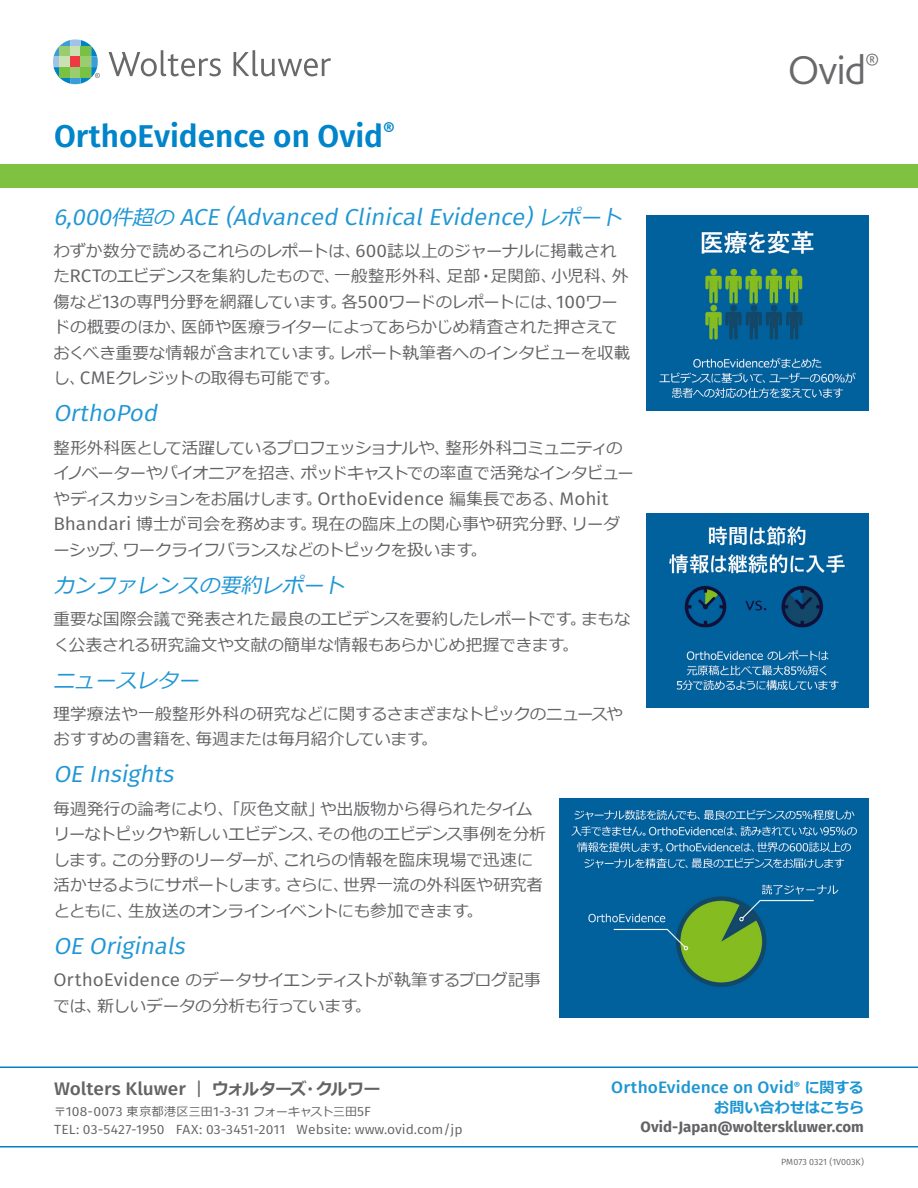
<style>
.page{position:relative;width:918px;height:1188px;background:#fff}
.page>*{position:absolute;margin:0;border:0;box-sizing:border-box;transform-origin:0 0}
.t1{font:300 42.3px "Bliss 2";color:#69696c}
.t2{font:600 31.5px "Fira Sans";color:#0084ca}
.t3{font:italic 23.1px "Fira Sans";color:#2097d4;scale:1.05 1}
.t4{font:italic 21px "Meiryo";color:#2097d4}
.t5{font:500 18.15px "Fira Sans";color:#636366;scale:1.05 1}
.t6{font:16.5px/25.5px "Meiryo";letter-spacing:-.005em;color:#636366}
.t7{font:500 16.5px "Fira Sans";letter-spacing:.005em;color:#1e96d2;scale:1.05 1}
.t8{font:700 15px "Fira Sans";letter-spacing:.005em;color:#636366}
.t9{font:700 15px "Meiryo";color:#1e96d2}
.t10{font:13.2px "Fira Sans";letter-spacing:.01em;color:#636366;scale:1.05 1}
.t11{font:12px "Meiryo";letter-spacing:.005em;color:#636366}
.t12{font:9px "Fira Sans";color:#69696c}
.s1{font-family:"Meiryo";font-size:21px}
.s2{font-family:"Fira Sans";font-size:18.15px}
.s3{font-family:"Meiryo";font-weight:700;font-size:16.5px}
.s4{font-family:"Fira Sans";font-size:13.2px}
.s5{font-family:"Meiryo";font-weight:700;font-size:15px}
</style>
<div class="page">
<div style="left:0;top:164px;width:918px;height:24px;background:#7fc241"></div>
<svg style="left:53px;top:39px;width:47px;height:45px"></svg>
<svg style="left:109px;top:50px;width:112px;height:26px"></svg>
<svg style="left:234px;top:50px;width:97px;height:26px"></svg>
<img style="left:646px;top:216px;width:222px;height:194px">
<img style="left:646px;top:513px;width:222px;height:195px">
<img style="left:559px;top:798px;width:309px;height:220px">
<svg style="left:0;top:1066px;width:918px;height:82px"></svg>
<p class="t2" style="left:54px;top:110px;width:342px">OrthoEvidence on Ovid<sup>®</sup></p>
<p class="t3" style="left:53px;top:199px;width:548px">6,000<span class="s1">件超の</span> ACE (Advanced ClinicalEvidence)<span class="s1">レポート</span></p>
<p class="t6" style="left:53px;top:239px;width:579px">わずか数分で読めるこれらのレポートは、<span class="s2">600</span>誌以上のジャーナルに掲載された<span class="s2">RCT</span>のエビデンスを集約したもので、一般整形外科、足部・足関節、小児科、外傷など<span class="s2">13</span>の専門分野を網羅しています。各<span class="s2">500</span>ワードのレポートには、<span class="s2">100</span>ワードの概要のほか、医師や医療ライターによってあらかじめ精査された押さえておくべき重要な情報が含まれています。レポート執筆者へのインタビューを収載し、<span class="s2">CME</span>クレジットの取得も可能です。</p>
<p class="t3" style="left:53px;top:396px;width:106px">OrthoPod</p>
<p class="t6" style="left:53px;top:436px;width:582px">整形外科医として活躍しているプロフェッショナルや、整形外科コミュニティのイノベーターやパイオニアを招き、ポッドキャストでの率直で活発なインタビューやディスカッションをお届けします。<span class="s2">OrthoEvidence</span> 編集長である、<span class="s2">Mohit Bhandari</span> 博士が司会を務めます。現在の臨床上の関心事や研究分野、リーダーシップ、ワークライフバランスなどのトピックを扱います。</p>
<p class="t4" style="left:53px;top:571px;width:298px">カンファレンスの要約レポート</p>
<p class="t6" style="left:53px;top:607px;width:579px">重要な国際会議で発表された最良のエビデンスを要約したレポートです。まもなく公表される研究論文や文献の簡単な情報もあらかじめ把握できます。</p>
<p class="t4" style="left:53px;top:665px;width:153px">ニュースレター</p>
<p class="t6" style="left:53px;top:702px;width:571px">理学療法や一般整形外科の研究などに関するさまざまなトピックのニュースやおすすめの書籍を、毎週または毎月紹介しています。</p>
<p class="t3" style="left:53px;top:757px;width:121px">OE Insights</p>
<p class="t6" style="left:53px;top:797px;width:494px">毎週発行の論考により、「灰色文献」や出版物から得られたタイムリーなトピックや新しいエビデンス、その他のエビデンス事例を分析します。この分野のリーダーが、これらの情報を臨床現場で迅速に活かせるようにサポートします。さらに、世界一流の外科医や研究者とともに、生放送のオンラインイベントにも参加できます。</p>
<p class="t3" style="left:53px;top:929px;width:132px">OE Originals</p>
<p class="t6" style="left:53px;top:968px;width:489px"><span class="s2">OrthoEvidence</span> のデータサイエンティストが執筆するブログ記事では、新しいデータの分析も行っています。</p>
<p class="t1" style="left:788px;top:43px;width:93px">Ovid<sup>®</sup></p>
<p class="t5" style="left:54px;top:1074px;width:312px">Wolters Kluwer <span class="s3">｜ウォルターズ・クルワー</span></p>
<p class="t11" style="left:54px;top:1103px;width:319px">〒<span class="s4">108-0073</span> 東京都港区三田<span class="s4">1-3-31</span> フォーキャスト三田<span class="s4">5F</span></p>
<p class="t10" style="left:54px;top:1120px;width:391px">TEL: 03-5427-1950 FAX: 03-3451-2011 Website: www.ovid.com/jp</p>
<p class="t7" style="left:611px;top:1074px;width:242px">OrthoEvidence on Ovid<sup>®</sup> <span class="s5">に関する</span></p>
<p class="t9" style="left:714px;top:1097px;width:151px">お問い合わせはこちら</p>
<p class="t8" style="left:640px;top:1115px;width:225px">Ovid-Japan@wolterskluwer.com</p>
<p class="t12" style="left:781px;top:1155px;width:84px">PM073 0321 (1V003K)</p>
</div>
